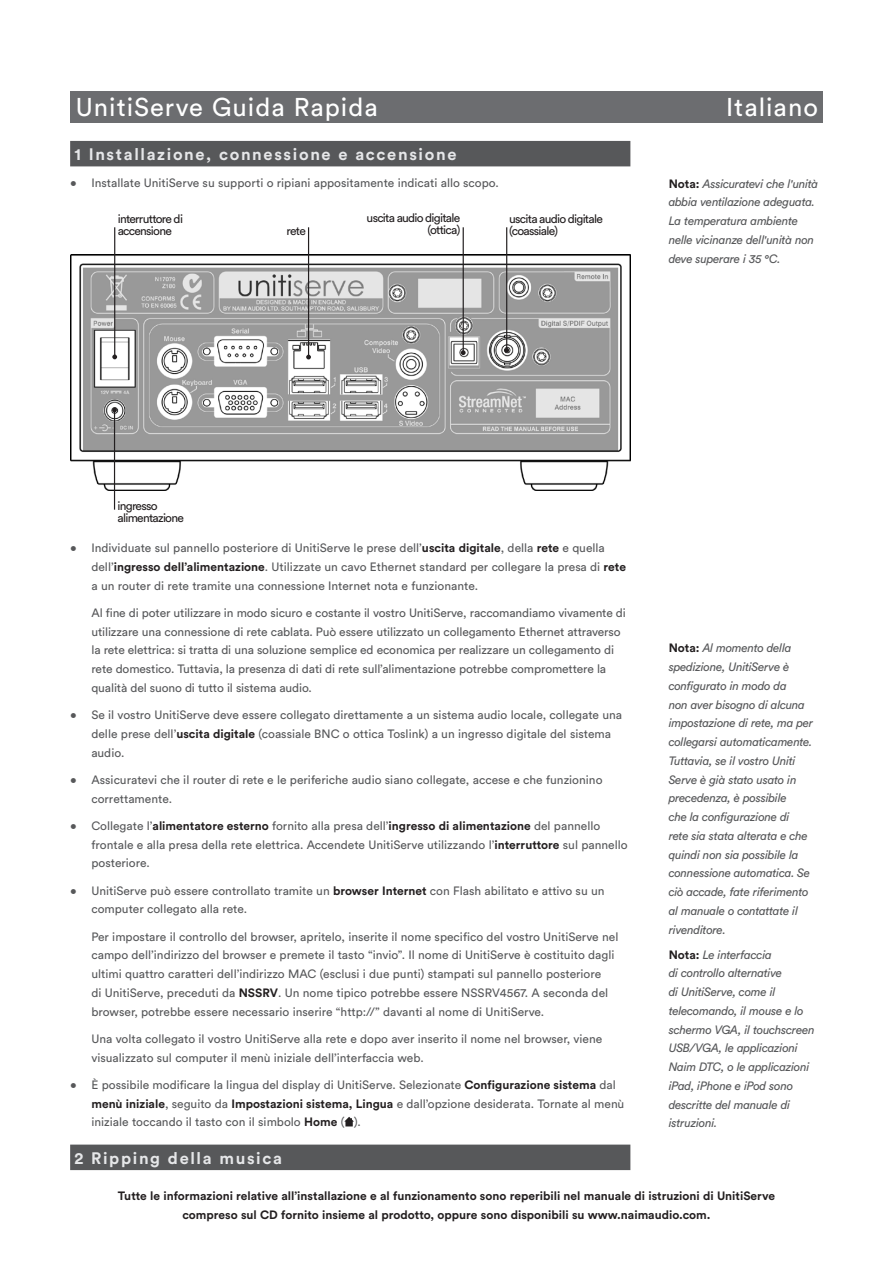
<style>
.page{position:relative;width:893px;height:1263px;background:#fff}
.page>*{position:absolute;margin:0;border:0;box-sizing:border-box;transform-origin:0 0}
.Banner{font:25.5px "Circular Std";letter-spacing:.04em;color:#fff}
.Bold_headers{font:700 16.5px "Circular Std";letter-spacing:.1em;color:#e6e7e9}
.Intro_Text{font:12px/18.8px "Circular Std";color:#57585a}
.Note{font:italic 12px/18.8px "Circular Std";letter-spacing:-.025em;color:#57585a}
.Second_Section_Head{font:700 12px/18.8px "Circular Std";color:#231f20;text-align:center}
.Diag_Label__L{font:12px/12px "Circular Std";letter-spacing:-.06em;color:#231f20}
.Diag_Label__R{font:12px/12px "Circular Std";letter-spacing:-.06em;color:#231f20;text-align:right}
.s1{font-weight:700;font-style:normal;color:#231f20}
.s2{font-weight:700;color:#231f20}
</style>
<div class="page">
<div style="left:70px;top:91px;width:753px;height:32px;background:#6c6d70"></div>
<div style="left:70px;top:141px;width:560px;height:25px;background:#57585a"></div>
<div style="left:70px;top:1144px;width:560px;height:26px;background:#57585a"></div>
<svg style="left:344px;top:1117px;width:10px;height:9px"></svg>
<img style="left:70px;top:254px;width:560px;height:237px">
<hr style="left:114px;top:410px;width:1px;height:100px;background:#231f20">
<svg style="left:112px;top:408px;width:5px;height:4px"></svg>
<hr style="left:114px;top:227px;width:1px;height:130px;background:#231f20">
<svg style="left:112px;top:354px;width:5px;height:5px"></svg>
<hr style="left:308px;top:227px;width:1px;height:130px;background:#231f20">
<svg style="left:306px;top:355px;width:5px;height:4px"></svg>
<hr style="left:506px;top:227px;width:1px;height:123px;background:#231f20">
<svg style="left:504px;top:348px;width:5px;height:5px"></svg>
<hr style="left:463px;top:227px;width:1px;height:126px;background:#231f20">
<svg style="left:461px;top:350px;width:5px;height:5px"></svg>
<p class="Banner" style="left:76px;top:92px;width:303px">UnitiServe Guida Rapida</p>
<p class="Banner" style="left:726px;top:92px;width:93px">Italiano</p>
<p class="Bold_headers" style="left:74px;top:144px;width:384px">1 Installazione, connessione e accensione</p>
<p class="Intro_Text" style="left:70px;top:174px;width:430px">• Installate UnitiServe su supporti o ripiani appositamente indicati allo scopo.</p>
<p class="Note" style="left:669px;top:174px;width:151px"><span class="s1">Nota:</span> Assicuratevi che l'unità abbia ventilazione adeguata.<br>La temperatura ambiente nelle vicinanze dell'unità non deve superare i 35 °C.</p>
<p class="Diag_Label__R" style="left:367px;top:212px;width:95px">uscita audio digitale (ottica)</p>
<p class="Diag_Label__L" style="left:509px;top:212px;width:95px">uscita audio digitale (coassiale)</p>
<p class="Diag_Label__L" style="left:118px;top:213px;width:67px">interruttore di accensione</p>
<p class="Diag_Label__R" style="left:287px;top:224px;width:21px">rete</p>
<p class="Diag_Label__L" style="left:117px;top:499px;width:68px">ingresso alimentazione</p>
<p class="Intro_Text" style="left:91px;top:538px;width:536px;text-indent:-21px">• Individuate sul pannello posteriore di UnitiServe le prese dell’<span class="s2">uscita digitale</span>, della <span class="s2">rete</span> e quella dell’<span class="s2">ingresso dell’alimentazione</span>. Utilizzate un cavo Ethernet standard per collegare la presa di <span class="s2">rete </span>a un router di rete tramite una connessione Internet nota e funzionante.</p>
<p class="Intro_Text" style="left:91px;top:603px;width:536px">Al fine di poter utilizzare in modo sicuro e costante il vostro UnitiServe, raccomandiamo vivamente di utilizzare una connessione di rete cablata. Può essere utilizzato un collegamento Ethernet attraverso la rete elettrica: si tratta di una soluzione semplice ed economica per realizzare un collegamento di rete domestico. Tuttavia, la presenza di dati di rete sull’alimentazione potrebbe compromettere la qualità del suono di tutto il sistema audio.</p>
<p class="Intro_Text" style="left:91px;top:705px;width:532px;text-indent:-21px">• Se il vostro UnitiServe deve essere collegato direttamente a un sistema audio locale, collegate una delle prese dell’<span class="s2">uscita digitale</span> (coassiale BNC o ottica Toslink) a un ingresso digitale del sistema audio.</p>
<p class="Intro_Text" style="left:91px;top:770px;width:513px;text-indent:-21px">• Assicuratevi che il router di rete e le periferiche audio siano collegate, accese e che funzionino correttamente.</p>
<p class="Intro_Text" style="left:91px;top:816px;width:538px;text-indent:-21px">• Collegate l’<span class="s2">alimentatore esterno</span> fornito alla presa dell’<span class="s2">ingresso di alimentazione</span> del pannello frontale e alla presa della rete elettrica. Accendete UnitiServe utilizzando l’<span class="s2">interruttore</span> sul pannello posteriore.</p>
<p class="Intro_Text" style="left:91px;top:881px;width:515px;text-indent:-21px">• UnitiServe può essere controllato tramite un <span class="s2">browser Internet</span> con Flash abilitato e attivo su un computer collegato alla rete.</p>
<p class="Intro_Text" style="left:91px;top:927px;width:528px">Per impostare il controllo del browser, apritelo, inserite il nome specifico del vostro UnitiServe nel campo dell’indirizzo del browser e premete il tasto “invio”. Il nome di UnitiServe è costituito dagli ultimi quattro caratteri dell’indirizzo MAC (esclusi i due punti) stampati sul pannello posteriore<br>di UnitiServe, preceduti da <span class="s2">NSSRV</span>. Un nome tipico potrebbe essere NSSRV4567. A seconda del browser, potrebbe essere necessario inserire “http://” davanti al nome di UnitiServe.</p>
<p class="Intro_Text" style="left:91px;top:1029px;width:512px">Una volta collegato il vostro UnitiServe alla rete e dopo aver inserito il nome nel browser, viene visualizzato sul computer il menù iniziale dell’interfaccia web.</p>
<p class="Intro_Text" style="left:91px;top:1075px;width:534px;text-indent:-21px">• È possibile modificare la lingua del display di UnitiServe. Selezionate <span class="s2">Configurazione sistema</span> dal <span class="s2">menù iniziale</span>, seguito da <span class="s2">Impostazioni sistema, Lingua</span> e dall’opzione desiderata. Tornate al menù iniziale toccando il tasto con il simbolo <span class="s2">Home</span> ( ).</p>
<p class="Bold_headers" style="left:74px;top:1147px;width:209px">2 Ripping della musica</p>
<p class="Second_Section_Head" style="left:118px;top:1186px;width:659px">Tutte le informazioni relative all’installazione e al funzionamento sono reperibili nel manuale di istruzioni di UnitiServe compreso sul CD fornito insieme al prodotto, oppure sono disponibili su www.naimaudio.com.</p>
<p class="Note" style="left:669px;top:638px;width:146px"><span class="s1">Nota:</span> Al momento della spedizione, UnitiServe è configurato in modo da<br>non aver bisogno di alcuna impostazione di rete, ma per collegarsi automaticamente.<br>Tuttavia, se il vostro Uniti<br>Serve è già stato usato in precedenza, è possibile<br>che la configurazione di<br>rete sia stata alterata e che quindi non sia possibile la connessione automatica. Se ciò accade, fate riferimento al manuale o contattate il rivenditore.</p>
<p class="Note" style="left:669px;top:945px;width:148px"><span class="s1">Nota:</span> Le interfaccia<br>di controllo alternative<br>di UnitiServe, come il telecomando, il mouse e lo schermo VGA, il touchscreen<br>USB/VGA, le applicazioni<br>Naim DTC, o le applicazioni iPad, iPhone e iPod sono descritte del manuale di istruzioni.</p>
</div>
